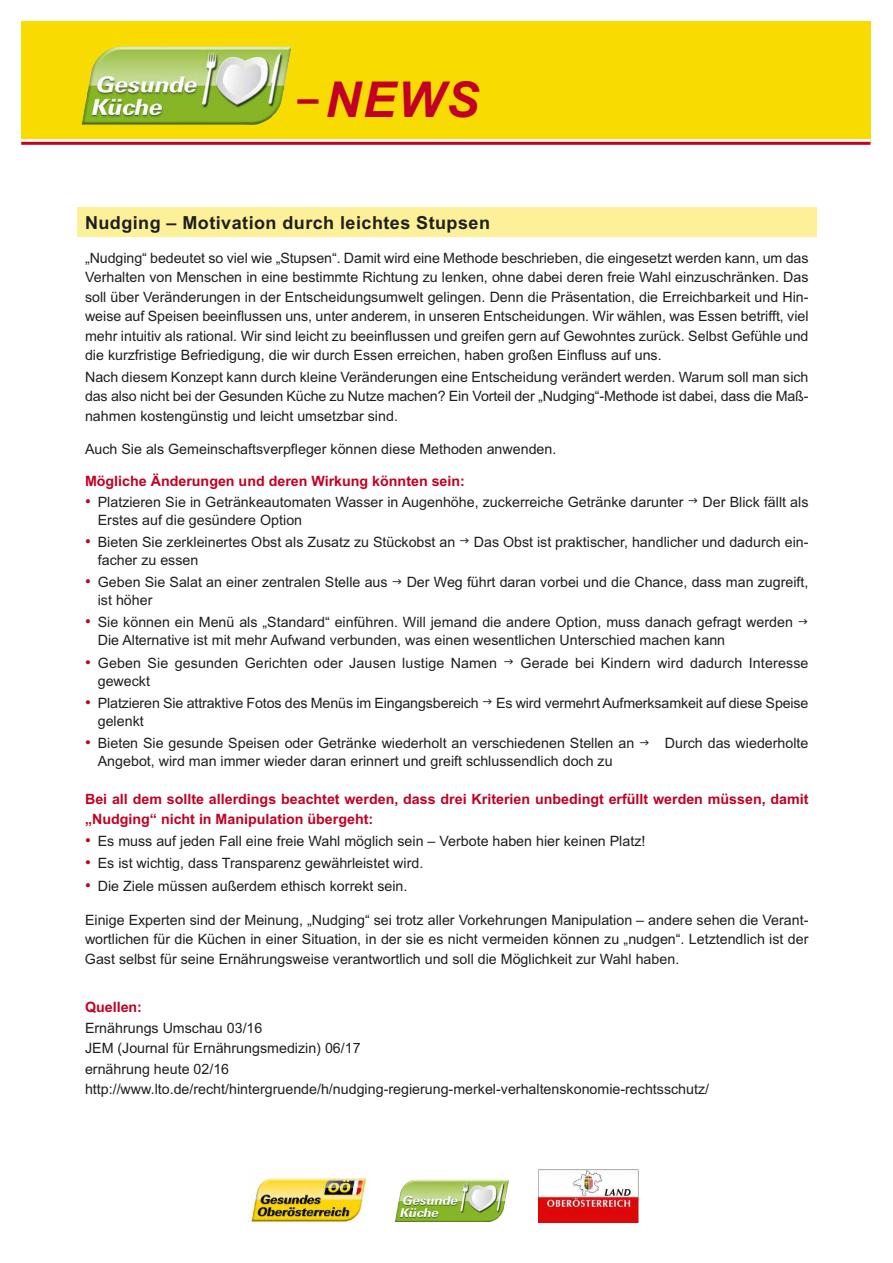
<style>
.page{position:relative;width:893px;height:1263px;background:#fff}
.page>*{position:absolute;margin:0;border:0;box-sizing:border-box;transform-origin:0 0}
.t1{font:italic 700 49.5px "Arial";color:#c20023}
.t2{font:700 18px "Arial";letter-spacing:.025em;color:#1f1f1e}
.t3{font:14.25px/19.5px "Arial";color:#1f1f1e;text-align:justify}
.t4{font:700 14.25px/19.5px "Arial";color:#c20023}
.s1{font-family:"Lucida Sans Unicode";font-weight:400;font-style:normal}
.s2{font-size:16.5px;color:#c20023}
</style>
<div class="page">
<div style="left:21px;top:21px;width:849px;height:122px;background:#f8db00"></div>
<hr style="left:21px;top:139px;width:849px;height:3px;background:#fff">
<hr style="left:21px;top:142px;width:849px;height:3px;background:#c20023">
<img style="left:82px;top:46px;width:210px;height:79px">
<div style="left:77px;top:207px;width:740px;height:30px;background:#fcf199"></div>
<img style="left:249px;top:1177px;width:120px;height:46px">
<svg style="left:538px;top:1169px;width:101px;height:54px"></svg>
<img style="left:538px;top:1170px;width:100px;height:52px">
<img style="left:395px;top:1179px;width:114px;height:43px">
<h1 class="t1" style="left:295px;top:71px;width:185px"><span class="s1">–</span>NEWS</h1>
<p class="t2" style="left:85px;top:212px;width:406px">Nudging – Motivation durch leichtes Stupsen</p>
<p class="t3" style="left:85px;top:248px;width:725px">„Nudging“ bedeutet so viel wie „Stupsen“. Damit wird eine Methode beschrieben, die eingesetzt werden kann, um das Verhalten von Menschen in eine bestimmte Richtung zu lenken, ohne dabei deren freie Wahl einzuschränken. Das soll über Veränderungen in der Entscheidungsumwelt gelingen. Denn die Präsentation, die Erreichbarkeit und Hin&shy;weise auf Speisen beeinflussen uns, unter anderem, in unseren Entscheidungen. Wir wählen, was Essen betrifft, viel mehr intuitiv als rational. Wir sind leicht zu beeinflussen und greifen gern auf Gewohntes zurück. Selbst Gefühle und die kurzfristige Befriedigung, die wir durch Essen erreichen, haben großen Einfluss auf uns.</p>
<p class="t3" style="left:85px;top:367px;width:725px">Nach diesem Konzept kann durch kleine Veränderungen eine Entscheidung verändert werden. Warum soll man sich das also nicht bei der Gesunden Küche zu Nutze machen? Ein Vorteil der „Nudging“-Methode ist dabei, dass die Maß&shy;nahmen kostengünstig und leicht umsetzbar sind.</p>
<p class="t3" style="left:85px;top:439px;width:473px">Auch Sie als Gemeinschaftsverpfleger können diese Methoden anwenden.</p>
<p class="t4" style="left:85px;top:472px;width:381px">Mögliche Änderungen und deren Wirkung könnten sein:</p>
<p class="t3" style="left:85px;top:492px;width:600px"><span class="s2">•</span> Platzieren Sie in Getränkeautomaten Wasser in Augenhöhe, zuckerreiche Getränke darunter</p>
<p class="t3" style="left:703px;top:492px;width:107px">Der Blick fällt als</p>
<p class="t3" style="left:98px;top:510px;width:206px">Erstes auf die gesündere Option</p>
<p class="t3" style="left:85px;top:532px;width:372px"><span class="s2">•</span> Bieten Sie zerkleinertes Obst als Zusatz zu Stückobst an</p>
<p class="t3" style="left:474px;top:532px;width:336px">Das Obst ist praktischer, handlicher und dadurch ein-</p>
<p class="t3" style="left:98px;top:550px;width:102px">facher zu essen</p>
<p class="t3" style="left:85px;top:572px;width:304px"><span class="s2">•</span> Geben Sie Salat an einer zentralen Stelle aus</p>
<p class="t3" style="left:407px;top:572px;width:403px">Der Weg führt daran vorbei und die Chance, dass man zugreift,</p>
<p class="t3" style="left:98px;top:590px;width:56px">ist höher</p>
<p class="t3" style="left:98px;top:613px;width:697px;line-height:18px;text-indent:-13px"><span class="s2">•</span> Sie können ein Menü als „Standard“ einführen. Will jemand die andere Option, muss danach gefragt werden<br>Die Alternative ist mit mehr Aufwand verbunden, was einen wesentlichen Unterschied machen kann</p>
<p class="t3" style="left:85px;top:653px;width:414px"><span class="s2">•</span> Geben Sie gesunden Gerichten oder Jausen lustige Namen</p>
<p class="t3" style="left:521px;top:653px;width:289px">Gerade bei Kindern wird dadurch Interesse</p>
<p class="t3" style="left:98px;top:671px;width:54px">geweckt</p>
<p class="t3" style="left:98px;top:694px;width:712px;line-height:18px;text-indent:-13px"><span class="s2">•</span> Platzieren Sie attraktive Fotos des Menüs im Eingangsbereich Es wird vermehrt Aufmerksamkeit auf diese Speise gelenkt</p>
<p class="t3" style="left:85px;top:733px;width:551px"><span class="s2">•</span> Bieten Sie gesunde Speisen oder Getränke wiederholt an verschiedenen Stellen an</p>
<p class="t3" style="left:665px;top:733px;width:145px">Durch das wiederholte</p>
<p class="t3" style="left:98px;top:751px;width:516px">Angebot, wird man immer wieder daran erinnert und greift schlussendlich doch zu</p>
<p class="t4" style="left:85px;top:790px;width:725px">Bei all dem sollte allerdings beachtet werden, dass drei Kriterien unbedingt erfüllt werden müssen, damit „Nudging“ nicht in Manipulation übergeht:</p>
<p class="t3" style="left:85px;top:831px;width:562px"><span class="s2">•</span> Es muss auf jeden Fall eine freie Wahl möglich sein – Verbote haben hier keinen Platz!</p>
<p class="t3" style="left:85px;top:854px;width:340px"><span class="s2">•</span> Es ist wichtig, dass Transparenz gewährleistet wird.</p>
<p class="t3" style="left:85px;top:876px;width:324px"><span class="s2">•</span> Die Ziele müssen außerdem ethisch korrekt sein.</p>
<p class="t3" style="left:85px;top:910px;width:725px">Einige Experten sind der Meinung, „Nudging“ sei trotz aller Vorkehrungen Manipulation – andere sehen die Verant&shy;wortlichen für die Küchen in einer Situation, in der sie es nicht vermeiden können zu „nudgen“. Letztendlich ist der Gast selbst für seine Ernährungsweise verantwortlich und soll die Möglichkeit zur Wahl haben.</p>
<p class="t4" style="left:85px;top:997px;width:59px">Quellen:</p>
<p class="t3" style="left:85px;top:1017px;width:626px;line-height:20.5px;text-align:left">Ernährungs Umschau 03/16<br>JEM (Journal für Ernährungsmedizin) 06/17<br>ernährung heute 02/16 http://www.lto.de/recht/hintergruende/h/nudging-regierung-merkel-verhaltenskonomie-rechtsschutz/</p>
</div>
